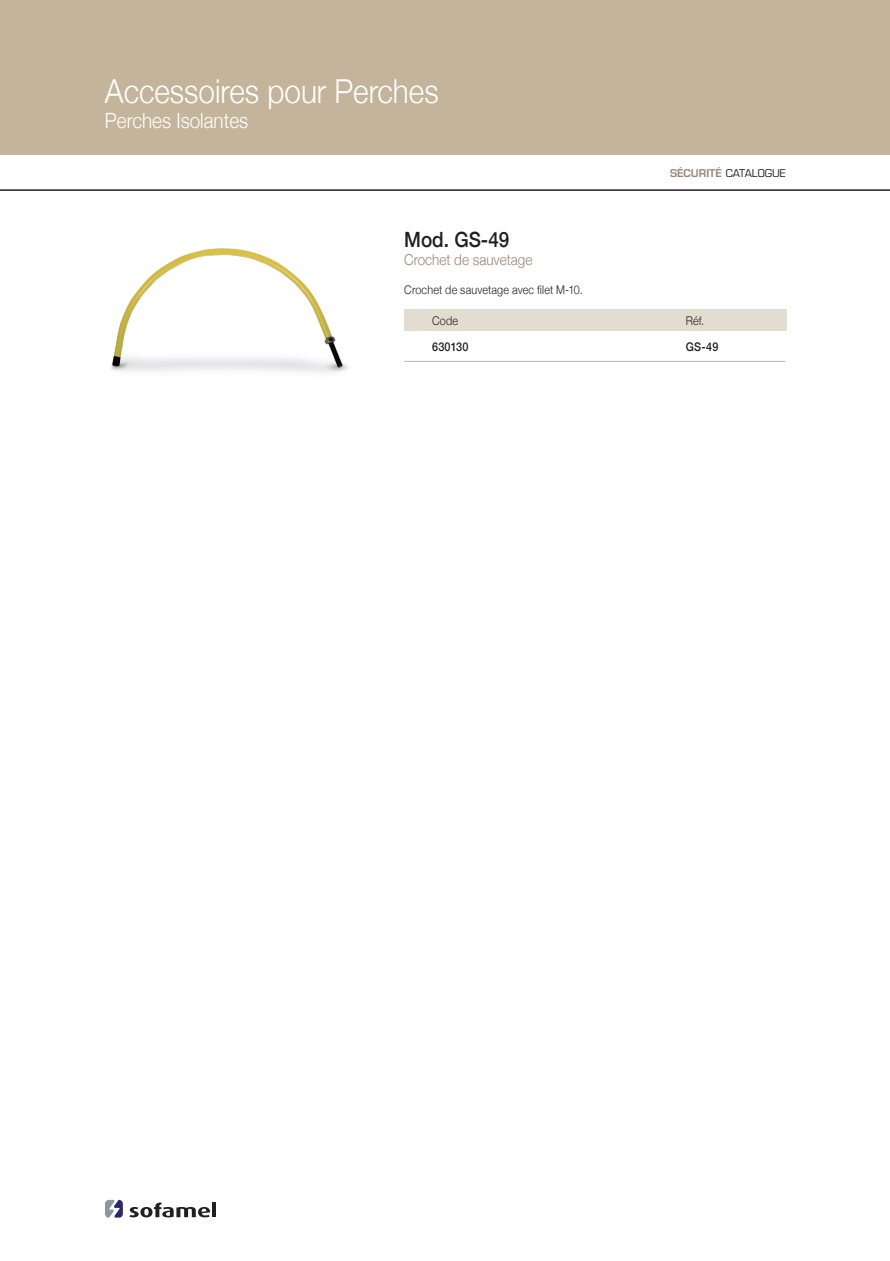
<style>
.page{position:relative;width:890px;height:1261px;background:#fff}
.page>*{position:absolute;margin:0;border:0;box-sizing:border-box;transform-origin:0 0}
.t1{font:300 33px "Helvetica Neue";color:#fff;scale:.9 1}
.t2{font:300 21px "Helvetica Neue";color:#fff;scale:.9 1}
.t3{font:500 21px "Helvetica Neue";color:#231f20;scale:.9 1}
.t4{font:300 15px "Helvetica Neue";color:#9b8679;scale:.9 1}
.t5{font:300 12px "Helvetica Neue";letter-spacing:.015em;color:#231f20;scale:.9 1}
.t6{font:500 12px "Helvetica Neue";letter-spacing:.02em;color:#231f20;scale:.9 1}
.t7{font:10.5px "Eurostile";color:#231f20}
.s1{font-weight:600;color:#9b8679}
</style>
<div class="page">
<div style="left:0;top:0;width:889px;height:155px;background:#c3b49b"></div>
<svg style="left:129px;top:1202px;width:81px;height:14px"></svg>
<hr style="left:212px;top:1202px;width:4px;height:14px;background:#231f20">
<svg style="left:105px;top:1199px;width:18px;height:18px"></svg>
<hr style="left:0;top:190px;width:889px;height:1px;background:#231f20">
<div style="left:404px;top:309px;width:383px;height:21px;background:#e3dcd0"></div>
<hr style="left:404px;top:361px;width:381px;height:1px;background:#c3b49b">
<img style="left:110px;top:248px;width:238px;height:125px">
<h1 class="t1" style="left:105px;top:64px;width:372px">Accessoires pour Perches</h1>
<h2 class="t2" style="left:105px;top:104px;width:161px">Perches Isolantes</h2>
<p class="t7" style="left:670px;top:167px;width:117px"><span class="s1">SÉCURITÉ</span> CATALOGUE</p>
<h2 class="t3" style="left:404px;top:222px;width:118px">Mod. GS-49</h2>
<p class="t4" style="left:404px;top:247px;width:144px">Crochet de sauvetage</p>
<p class="t5" style="left:404px;top:280px;width:200px">Crochet de sauvetage avec filet M-10.</p>
<p class="t5" style="left:432px;top:311px;width:30px">Code</p>
<p class="t6" style="left:432px;top:337px;width:42px">630130</p>
<p class="t6" style="left:685px;top:337px;width:38px">GS-49</p>
<p class="t5" style="left:685px;top:311px;width:22px">Réf.</p>
</div>
